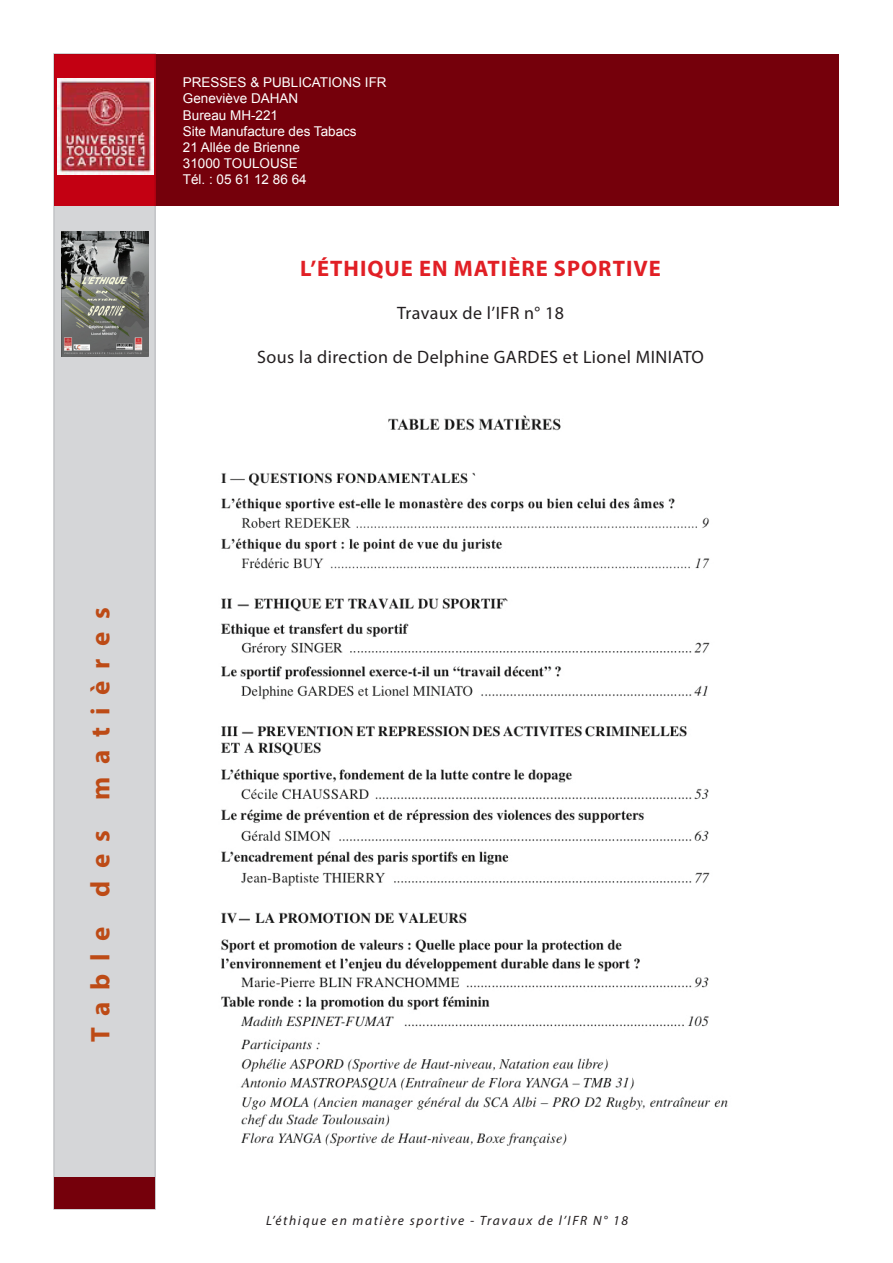
<style>
.page{position:relative;width:893px;height:1263px;background:#fff}
.page>*{position:absolute;margin:0;border:0;box-sizing:border-box;transform-origin:0 0}
.t1{font:700 27px "Myriad Pro";letter-spacing:.46em;color:#bd4b16}
.t2{font:700 22.5px "Myriad Pro";letter-spacing:.045em;color:#e11f25}
.t3{font:18px "Myriad Pro";letter-spacing:.025em;color:#231f20}
.t4{font:13.5px/16.2px "Arial";color:#fff}
.t5{font:italic 13.5px "Myriad Pro";letter-spacing:.12em;color:#231f20}
</style>
<div class="page">
<div style="left:54px;top:54px;width:785px;height:152px;background:#75000b"></div>
<div style="left:53px;top:53px;width:103px;height:1157px;background:#d5d6d8;border:2px solid #c2c3c6"></div>
<div style="left:54px;top:1177px;width:100px;height:32px;background:#75000b"></div>
<img style="left:62px;top:232px;width:87px;height:124px">
<img style="left:57px;top:78px;width:96px;height:96px">
<img style="left:221px;top:415px;width:507px;height:732px">
<p class="t4" style="left:183px;top:74px;width:205px">PRESSES &amp; PUBLICATIONS IFR<br>Geneviève DAHAN<br>Bureau MH-221<br>Site Manufacture des Tabacs<br>21 Allée de Brienne<br>31000 TOULOUSE<br>Tél. : 05 61 12 86 64</p>
<h2 class="t2" style="left:300px;top:254px;width:362px">L’ÉTHIQUE EN MATIÈRE SPORTIVE</h2>
<h3 class="t3" style="left:397px;top:302px;width:168px">Travaux de l’IFR n° 18</h3>
<h3 class="t3" style="left:257px;top:346px;width:448px">Sous la direction de Delphine GARDES et Lionel MINIATO</h3>
<h1 class="t1" style="left:83px;top:1042px;width:436px;rotate:-90deg">TABLE DES MATIÈRES</h1>
<p class="t5" style="left:266px;top:1212px;width:363px">L’éthique en matière sportive - Travaux de l’IFR N° 18</p>
</div>
